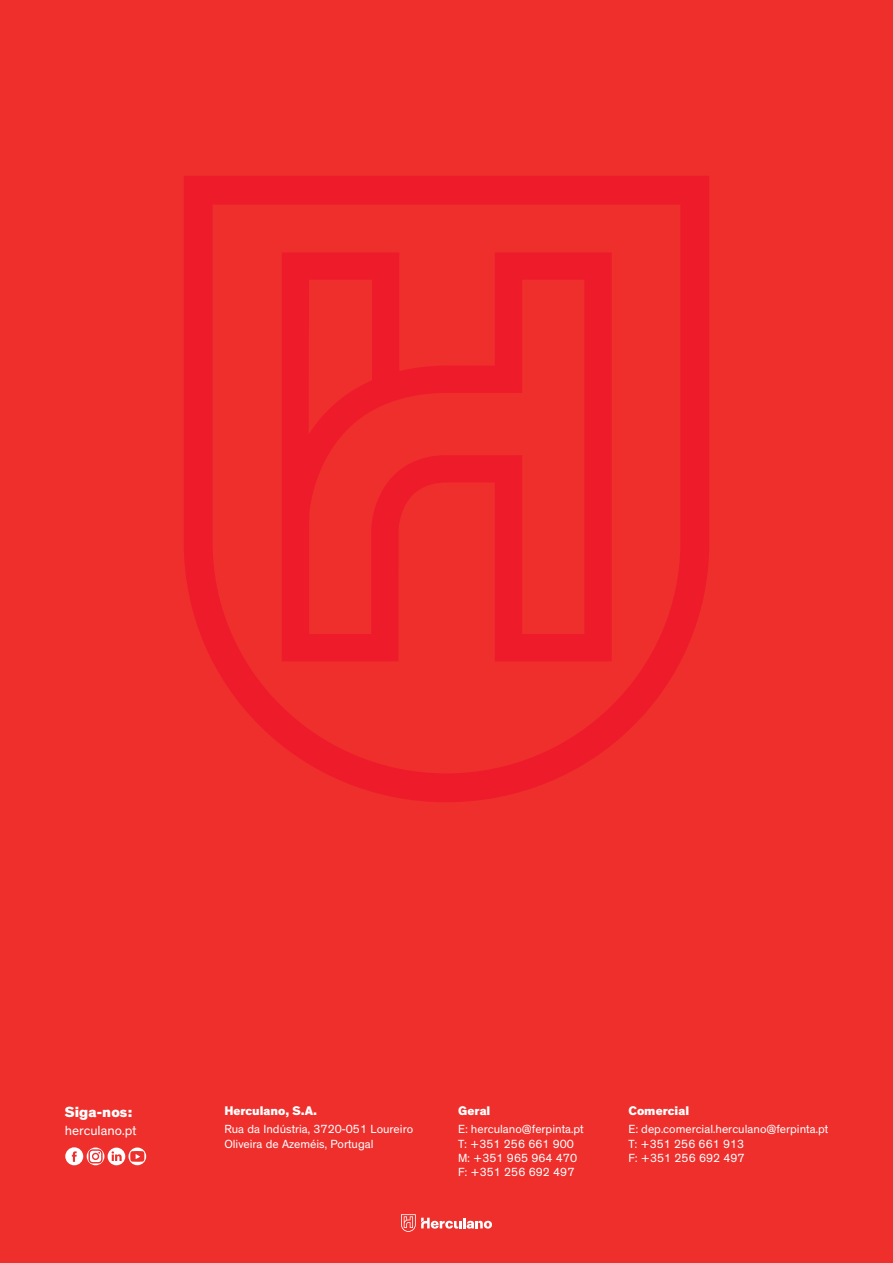
<style>
.page{position:relative;width:893px;height:1263px;background:#ee2f2c}
.page>*{position:absolute;margin:0;border:0;box-sizing:border-box;transform-origin:0 0}
.t1{font:800 15px "Theinhardt";letter-spacing:.005em;color:#fff}
.t2{font:13.5px "Theinhardt";letter-spacing:.005em;color:#fff}
.t3{font:800 12.75px "Theinhardt";color:#fff}
.t4{font:12px/14.4px "Theinhardt";color:#fff}
</style>
<div class="page">
<svg style="left:184px;top:176px;width:525px;height:626px"></svg>
<svg style="left:282px;top:252px;width:330px;height:409px"></svg>
<svg style="left:65px;top:1147px;width:81px;height:18px"></svg>
<svg style="left:401px;top:1214px;width:91px;height:18px"></svg>
<p class="t3" style="left:224px;top:1103px;width:94px">Herculano, S.A.</p>
<p class="t3" style="left:458px;top:1103px;width:34px">Geral</p>
<p class="t4" style="left:458px;top:1122px;width:127px">E: herculano@ferpinta.pt<br>T: +351 256 661 900<br>M: +351 965 964 470<br>F: +351 256 692 497</p>
<p class="t1" style="left:65px;top:1102px;width:69px">Siga-nos:</p>
<p class="t2" style="left:65px;top:1122px;width:73px">herculano.pt</p>
<p class="t4" style="left:224px;top:1122px;width:190px">Rua da Indústria, 3720-051 Loureiro<br>Oliveira de Azeméis, Portugal</p>
<p class="t3" style="left:629px;top:1103px;width:62px">Comercial</p>
<p class="t4" style="left:629px;top:1122px;width:201px">E: dep.comercial.herculano@ferpinta.pt<br>T: +351 256 661 913<br>F: +351 256 692 497</p>
</div>
